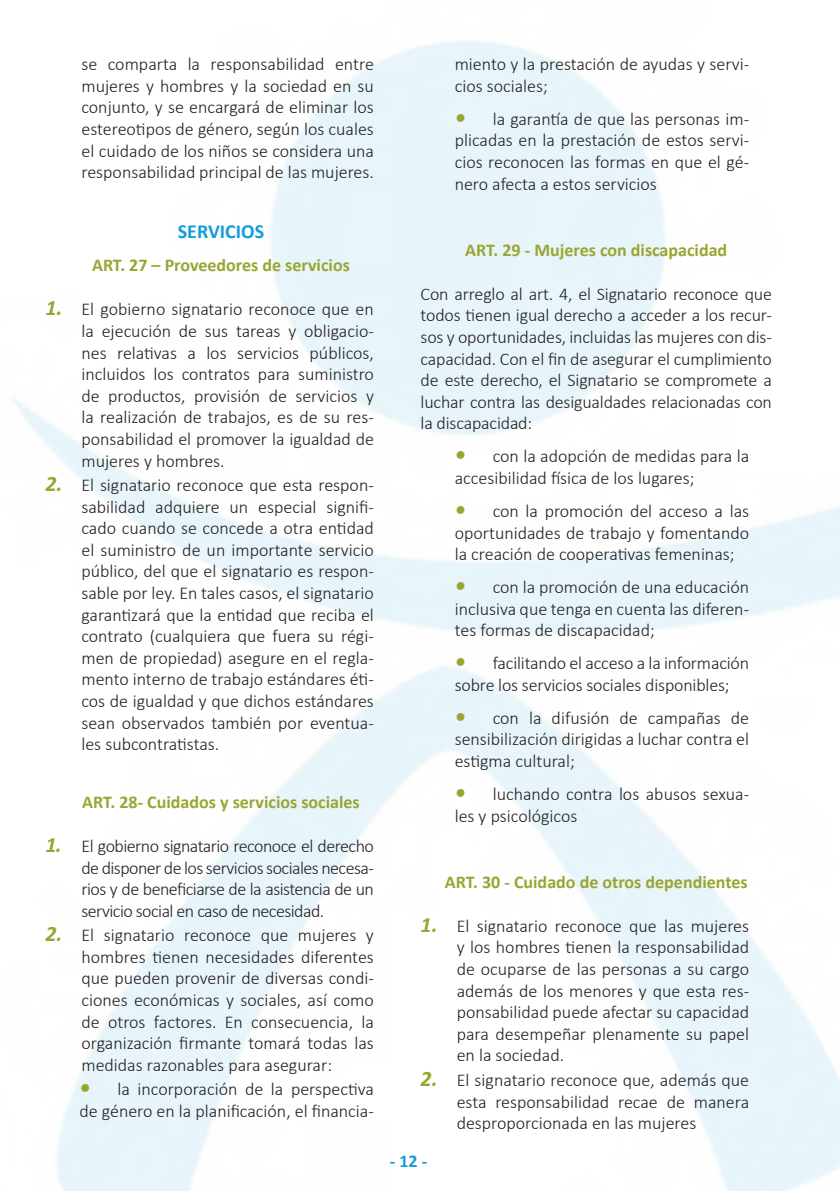
<style>
.page{position:relative;width:840px;height:1191px;background:#fff}
.page>*{position:absolute;margin:0;border:0;box-sizing:border-box;transform-origin:0 0}
.t1{font:700 20px "Calibri";color:#149dd9}
.t2{font:300 18px/21.6px "Calibri";color:#231f20;text-align:justify}
.t3{font:700 18px "Calibri";color:#9aa531}
.t4{font:700 18px "Calibri";color:#149dd9}
.s1{font-weight:700;font-style:italic;font-size:22px;color:#9aa531}
</style>
<div class="page">
<p class="t2" style="left:81px;top:53px;width:294px">se comparta la responsabilidad entre mujeres y hombres y la sociedad en su conjunto, y se encargará de eliminar los estereotipos de género, según los cuales el cuidado de los niños se considera una responsabilidad principal de las mujeres.</p>
<p class="t1" style="left:178px;top:217px;width:88px">SERVICIOS</p>
<p class="t3" style="left:92px;top:252px;width:259px">ART. 27 – Proveedores de servicios</p>
<p class="t2" style="left:81px;top:298px;width:294px;text-indent:-36px"><span class="s1">1.</span> El gobierno signatario reconoce que en la ejecución de sus tareas y obligacio&shy;nes relativas a los servicios públicos, incluidos los contratos para suministro de productos, provisión de servicios y la realización de trabajos, es de su res&shy;ponsabilidad el promover la igualdad de mujeres y hombres.</p>
<p class="t2" style="left:81px;top:474px;width:294px;text-indent:-36px"><span class="s1">2.</span> El signatario reconoce que esta respon&shy;sabilidad adquiere un especial signifi&shy;cado cuando se concede a otra entidad el suministro de un importante servicio público, del que el signatario es respon&shy;sable por ley. En tales casos, el signatario garantizará que la entidad que reciba el contrato (cualquiera que fuera su régi&shy;men de propiedad) asegure en el regla&shy;mento interno de trabajo estándares éti&shy;cos de igualdad y que dichos estándares sean observados también por eventua&shy;les subcontratistas.</p>
<p class="t3" style="left:82px;top:789px;width:279px">ART. 28- Cuidados y servicios sociales</p>
<p class="t2" style="left:81px;top:835px;width:294px;text-indent:-36px"><span class="s1">1.</span> El gobierno signatario reconoce el derecho de disponer de los servicios sociales necesa&shy;rios y de beneficiarse de la asistencia de un servicio social en caso de necesidad.</p>
<p class="t2" style="left:81px;top:924px;width:294px;text-indent:-36px"><span class="s1">2.</span> El signatario reconoce que mujeres y hombres tienen necesidades diferentes que pueden provenir de diversas condi&shy;ciones económicas y sociales, así como de otros factores. En consecuencia, la organización firmante tomará todas las medidas razonables para asegurar:</p>
<p class="t2" style="left:79px;top:1078px;width:296px"><span class="s1">•</span> la incorporación de la perspectiva de género en la planificación, el financia-</p>
<p class="t2" style="left:454px;top:53px;width:296px">miento y la prestación de ayudas y servi&shy;cios sociales;</p>
<p class="t2" style="left:454px;top:108px;width:296px"><span class="s1">•</span> la garantía de que las personas im&shy;plicadas en la prestación de estos servi&shy;cios reconocen las formas en que el gé&shy;nero afecta a estos servicios</p>
<p class="t3" style="left:465px;top:237px;width:263px">ART. 29 - Mujeres con discapacidad</p>
<p class="t2" style="left:420px;top:283px;width:352px">Con arreglo al art. 4, el Signatario reconoce que todos tienen igual derecho a acceder a los recur&shy;sos y oportunidades, incluidas las mujeres con dis&shy;capacidad. Con el fin de asegurar el cumplimiento de este derecho, el Signatario se compromete a luchar contra las desigualdades relacionadas con la discapacidad:</p>
<p class="t2" style="left:454px;top:445px;width:296px"><span class="s1">•</span> con la adopción de medidas para la accesibilidad física de los lugares;</p>
<p class="t2" style="left:454px;top:500px;width:296px"><span class="s1">•</span> con la promoción del acceso a las oportunidades de trabajo y fomentando la creación de cooperativas femeninas;</p>
<p class="t2" style="left:454px;top:576px;width:296px"><span class="s1">•</span> con la promoción de una educación inclusiva que tenga en cuenta las diferen&shy;tes formas de discapacidad;</p>
<p class="t2" style="left:454px;top:652px;width:296px"><span class="s1">•</span> facilitando el acceso a la información sobre los servicios sociales disponibles;</p>
<p class="t2" style="left:454px;top:707px;width:296px"><span class="s1">•</span> con la difusión de campañas de sensibilización dirigidas a luchar contra el estigma cultural;</p>
<p class="t2" style="left:454px;top:783px;width:296px"><span class="s1">•</span> luchando contra los abusos sexua&shy;les y psicológicos</p>
<p class="t3" style="left:444px;top:868px;width:304px">ART. 30 - Cuidado de otros dependientes</p>
<p class="t2" style="left:456px;top:915px;width:294px;text-indent:-36px"><span class="s1">1.</span> El signatario reconoce que las mujeres y los hombres tienen la responsabilidad de ocuparse de las personas a su cargo además de los menores y que esta res&shy;ponsabilidad puede afectar su capacidad para desempeñar plenamente su papel en la sociedad.</p>
<p class="t2" style="left:456px;top:1069px;width:294px;text-indent:-36px"><span class="s1">2.</span> El signatario reconoce que, además que esta responsabilidad recae de manera desproporcionada en las mujeres</p>
<p class="t4" style="left:389px;top:1148px;width:39px">- 12 -</p>
</div>
